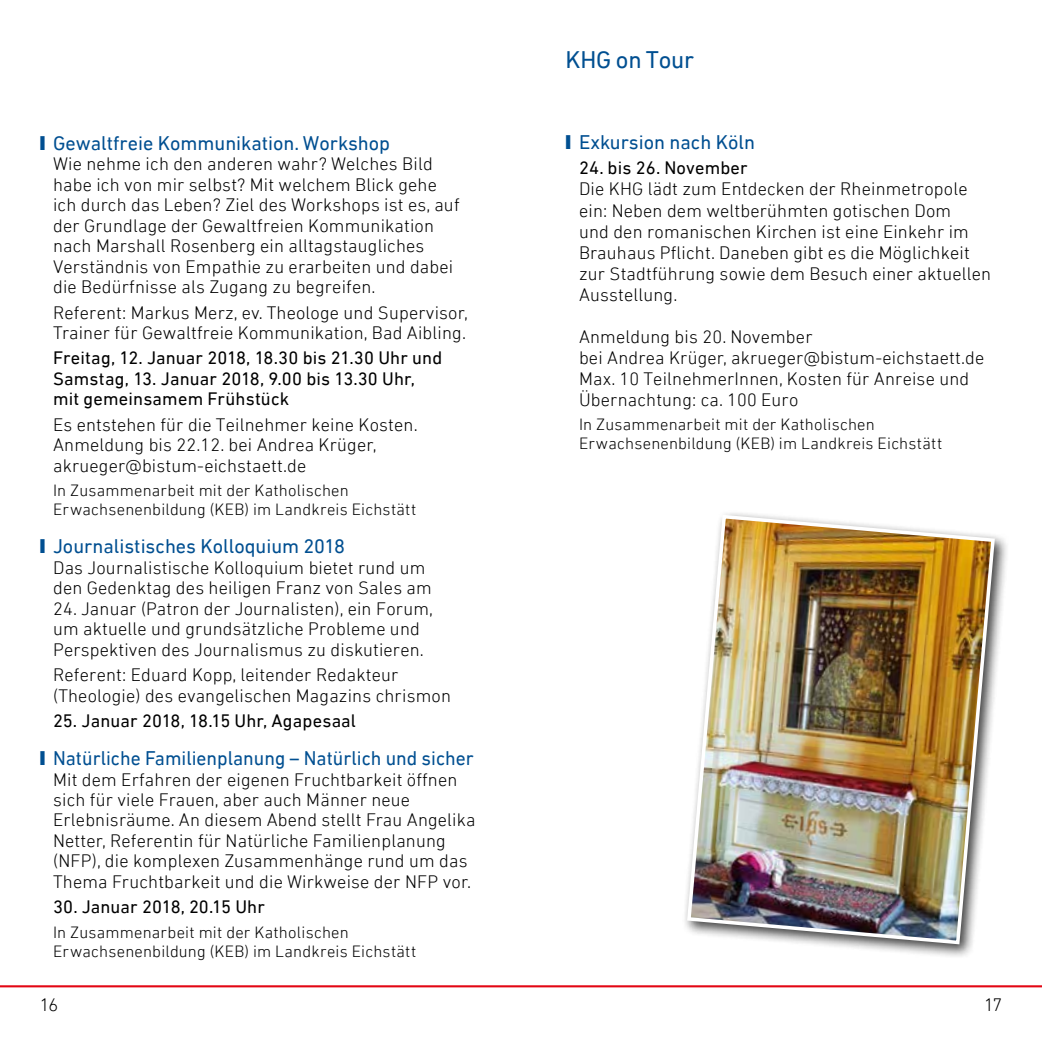
<style>
.page{position:relative;width:1042px;height:1042px;background:#fff}
.page>*{position:absolute;margin:0;border:0;box-sizing:border-box;transform-origin:0 0}
.t1{font:24.5px "DIN Next LT Pro";letter-spacing:-.01em;color:#004f91}
.t2{font:20.12px "DIN Next LT Pro";color:#004f91}
.t3{font:300 18.38px/20.5px "DIN Next LT Pro";letter-spacing:.01em;color:#000}
.t4{font:18.38px/20.5px "DIN Next LT Pro";letter-spacing:.005em;color:#000}
.t5{font:300 16.62px/19.2px "DIN Next LT Pro";letter-spacing:.015em;color:#000}
</style>
<div class="page">
<hr style="left:0;top:985px;width:1042px;height:2px;background:#e30613">
<div style="left:682px;top:510px;width:328px;height:449px;background:#000;opacity:.75"></div>
<img style="left:685px;top:513px;width:312px;height:433px">
<p class="t2" style="left:40px;top:131px;width:352px">❙ Gewaltfreie Kommunikation. Workshop</p>
<p class="t3" style="left:53px;top:154px;width:408px">Wie nehme ich den anderen wahr? Welches Bild habe ich von mir selbst? Mit welchem Blick gehe ich durch das Leben? Ziel des Workshops ist es, auf der Grundlage der Gewaltfreien Kommunikation nach Marshall Rosenberg ein alltagstaugliches Verständnis von Empathie zu erarbeiten und dabei die Bedürfnisse als Zugang zu begreifen.</p>
<p class="t3" style="left:53px;top:302px;width:416px">Referent: Markus Merz, ev. Theologe und Supervisor,<br>Trainer für Gewaltfreie Kommunikation, Bad Aibling.</p>
<p class="t4" style="left:53px;top:348px;width:391px">Freitag, 12. Januar 2018, 18.30 bis 21.30 Uhr und<br>Samstag, 13. Januar 2018, 9.00 bis 13.30 Uhr, mit gemeinsamem Frühstück</p>
<p class="t3" style="left:53px;top:414px;width:366px">Es entstehen für die Teilnehmer keine Kosten.<br>Anmeldung bis 22.12. bei Andrea Krüger, akrueger@bistum-eichstaett.de</p>
<p class="t5" style="left:53px;top:480px;width:365px">In Zusammenarbeit mit der Katholischen<br>Erwachsenenbildung (KEB) im Landkreis Eichstätt</p>
<p class="t2" style="left:40px;top:535px;width:307px">❙ Journalistisches Kolloquium 2018</p>
<p class="t3" style="left:53px;top:557px;width:380px">Das Journalistische Kolloquium bietet rund um den Gedenktag des heiligen Franz von Sales am</p>
<p class="t3" style="left:53px;top:598px;width:381px">24. Januar (Patron der Journalisten), ein Forum, um aktuelle und grundsätzliche Probleme und<br>Perspektiven des Journalismus zu diskutieren.</p>
<p class="t3" style="left:53px;top:664px;width:399px">Referent: Eduard Kopp, leitender Redakteur (Theologie) des evangelischen Magazins chrismon</p>
<p class="t4" style="left:53px;top:710px;width:304px">25. Januar 2018, 18.15 Uhr, Agapesaal</p>
<p class="t2" style="left:40px;top:746px;width:436px">❙ Natürliche Familienplanung – Natürlich und sicher</p>
<p class="t3" style="left:53px;top:769px;width:424px">Mit dem Erfahren der eigenen Fruchtbarkeit öffnen sich für viele Frauen, aber auch Männer neue Erlebnisräume. An diesem Abend stellt Frau Angelika Netter, Referentin für Natürliche Familienplanung (NFP), die komplexen Zusammenhänge rund um das Thema Fruchtbarkeit und die Wirkweise der NFP vor.</p>
<p class="t4" style="left:53px;top:896px;width:213px">30. Januar 2018, 20.15 Uhr</p>
<p class="t5" style="left:53px;top:922px;width:365px">In Zusammenarbeit mit der Katholischen<br>Erwachsenenbildung (KEB) im Landkreis Eichstätt</p>
<h1 class="t1" style="left:566px;top:46px;width:130px">KHG on Tour</h1>
<p class="t2" style="left:566px;top:130px;width:191px">❙ Exkursion nach Köln</p>
<p class="t4" style="left:579px;top:158px;width:170px">24. bis 26. November</p>
<p class="t3" style="left:579px;top:179px;width:414px;line-height:21px">Die KHG lädt zum Entdecken der Rheinmetropole ein: Neben dem weltberühmten gotischen Dom<br>und den romanischen Kirchen ist eine Einkehr im Brauhaus Pflicht. Daneben gibt es die Möglichkeit zur Stadtführung sowie dem Besuch einer aktuellen Ausstellung.</p>
<p class="t3" style="left:579px;top:326px;width:407px;line-height:21px">Anmeldung bis 20. November<br>bei Andrea Krüger, akrueger@bistum-eichstaett.de Max. 10 TeilnehmerInnen, Kosten für Anreise und Übernachtung: ca. 100 Euro</p>
<p class="t5" style="left:579px;top:414px;width:365px">In Zusammenarbeit mit der Katholischen<br>Erwachsenenbildung (KEB) im Landkreis Eichstätt</p>
<p class="t3" style="left:40px;top:994px;width:20px">16</p>
<p class="t3" style="left:984px;top:994px;width:20px">17</p>
</div>
